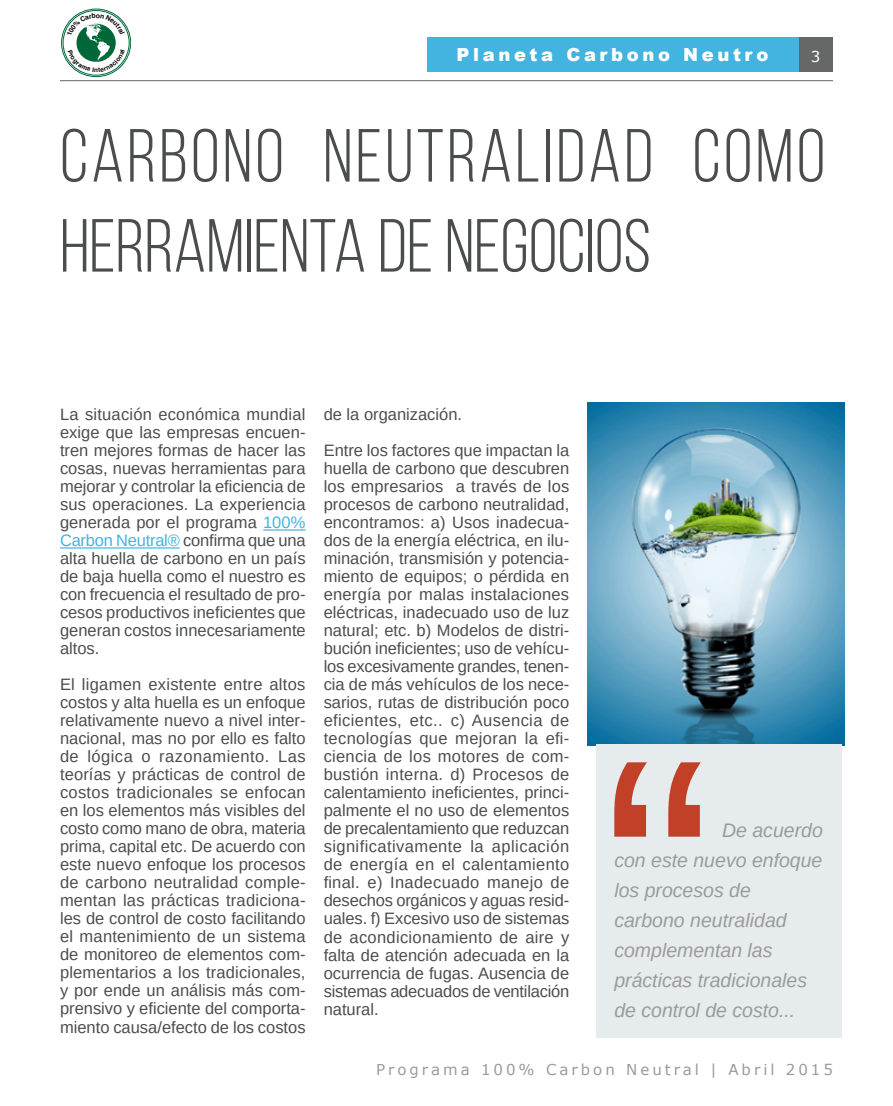
<style>
.page{position:relative;width:893px;height:1106px;background:#fff}
.page>*{position:absolute;margin:0;border:0;box-sizing:border-box;transform-origin:0 0}
.t1{font:75px/90px "Bebas Neue";letter-spacing:.04em;color:#4b4d4d}
.t2{font:italic 19.5px/30px "Arimo";color:#999b9c}
.t3{font:900 18px "Arial";letter-spacing:.2em;color:#fff}
.t4{font:16.5px/18px "Arimo";color:#4b4d4d;text-align:justify}
.t5{font:15px "Verdana";letter-spacing:.2em;color:#999b9c}
.t6{font:15px "Verdana";color:#fff}
.s1{color:#42b4df}
</style>
<div class="page">
<div style="left:798px;top:38px;width:35px;height:34px;background:#666767"></div>
<div style="left:427px;top:38px;width:371px;height:34px;background:#42b4df"></div>
<hr style="left:60px;top:80px;width:773px;height:1px;background:#73776c">
<div style="left:63px;top:10px;width:66px;height:65px;border:1px solid #006838;border-radius:50%"></div>
<div style="left:61px;top:9px;width:70px;height:68px;border:1px solid #006838;border-radius:50%"></div>
<img style="left:587px;top:402px;width:257px;height:343px">
<div style="left:596px;top:744px;width:246px;height:293px;background:#e6ebee"></div>
<svg style="left:614px;top:762px;width:87px;height:74px"></svg>
<hr style="left:263px;top:529px;width:43px;height:1px;background:#42b4df">
<hr style="left:60px;top:547px;width:120px;height:1px;background:#42b4df">
<svg style="left:67px;top:13px;width:58px;height:59px"></svg>
<p class="t3" style="left:457px;top:42px;width:313px">Planeta Carbono Neutro</p>
<p class="t6" style="left:811px;top:46px;width:11px">3</p>
<h1 class="t1" style="left:60px;top:110px;width:767px">CARBONO NEUTRALIDAD COMO<br>HERRAMIENTA DE NEGOCIOS</h1>
<p class="t4" style="left:60px;top:405px;width:247px">La situación económica mundial exige que las empresas encuen&shy;tren mejores formas de hacer las cosas, nuevas herramientas para mejorar y controlar la eficiencia de sus operaciones. La experiencia generada por el programa <span class="s1">100% Carbon Neutral®</span> confirma que una alta huella de carbono en un país de baja huella como el nuestro es con frecuencia el resultado de pro&shy;cesos productivos ineficientes que generan costos innecesariamente altos.</p>
<p class="t4" style="left:60px;top:675px;width:247px">El ligamen existente entre altos costos y alta huella es un enfoque relativamente nuevo a nivel inter&shy;nacional, mas no por ello es falto de lógica o razonamiento. Las teorías y prácticas de control de costos tradicionales se enfocan en los elementos más visibles del costo como mano de obra, materia prima, capital etc. De acuerdo con este nuevo enfoque los procesos de carbono neutralidad comple&shy;mentan las prácticas tradiciona&shy;les de control de costo facilitando el mantenimiento de un sistema de monitoreo de elementos com&shy;plementarios a los tradicionales, y por ende un análisis más com&shy;prensivo y eficiente del comporta&shy;miento causa/efecto de los costos</p>
<p class="t4" style="left:324px;top:396px;width:247px;line-height:36px">de la organización.<br>Entre los factores que impactan la</p>
<p class="t4" style="left:324px;top:459px;width:247px">huella de carbono que descubren los empresarios a través de los procesos de carbono neutralidad, encontramos: a) Usos inadecua&shy;dos de la energía eléctrica, en ilu&shy;minación, transmisión y potencia&shy;miento de equipos; o pérdida en energía por malas instalaciones eléctricas, inadecuado uso de luz natural; etc. b) Modelos de distri&shy;bución ineficientes; uso de vehícu&shy;los excesivamente grandes, tenen&shy;cia de más vehículos de los nece&shy;sarios, rutas de distribución poco eficientes, etc.. c) Ausencia de tecnologías que mejoran la efi&shy;ciencia de los motores de com&shy;bustión interna. d) Procesos de calentamiento ineficientes, princi&shy;palmente el no uso de elementos de precalentamiento que reduzcan significativamente la aplicación de energía en el calentamiento final. e) Inadecuado manejo de desechos orgánicos y aguas resid&shy;uales. f) Excesivo uso de sistemas de acondicionamiento de aire y falta de atención adecuada en la ocurrencia de fugas. Ausencia de sistemas adecuados de ventilación natural.</p>
<p class="t2" style="left:614px;top:814px;width:210px;text-indent:108px">De acuerdo con este nuevo enfoque los procesos de carbono neutralidad complementan las prácticas tradicionales de control de costo...</p>
<p class="t5" style="left:376px;top:1058px;width:458px">Programa 100% Carbon Neutral | Abril 2015</p>
</div>
